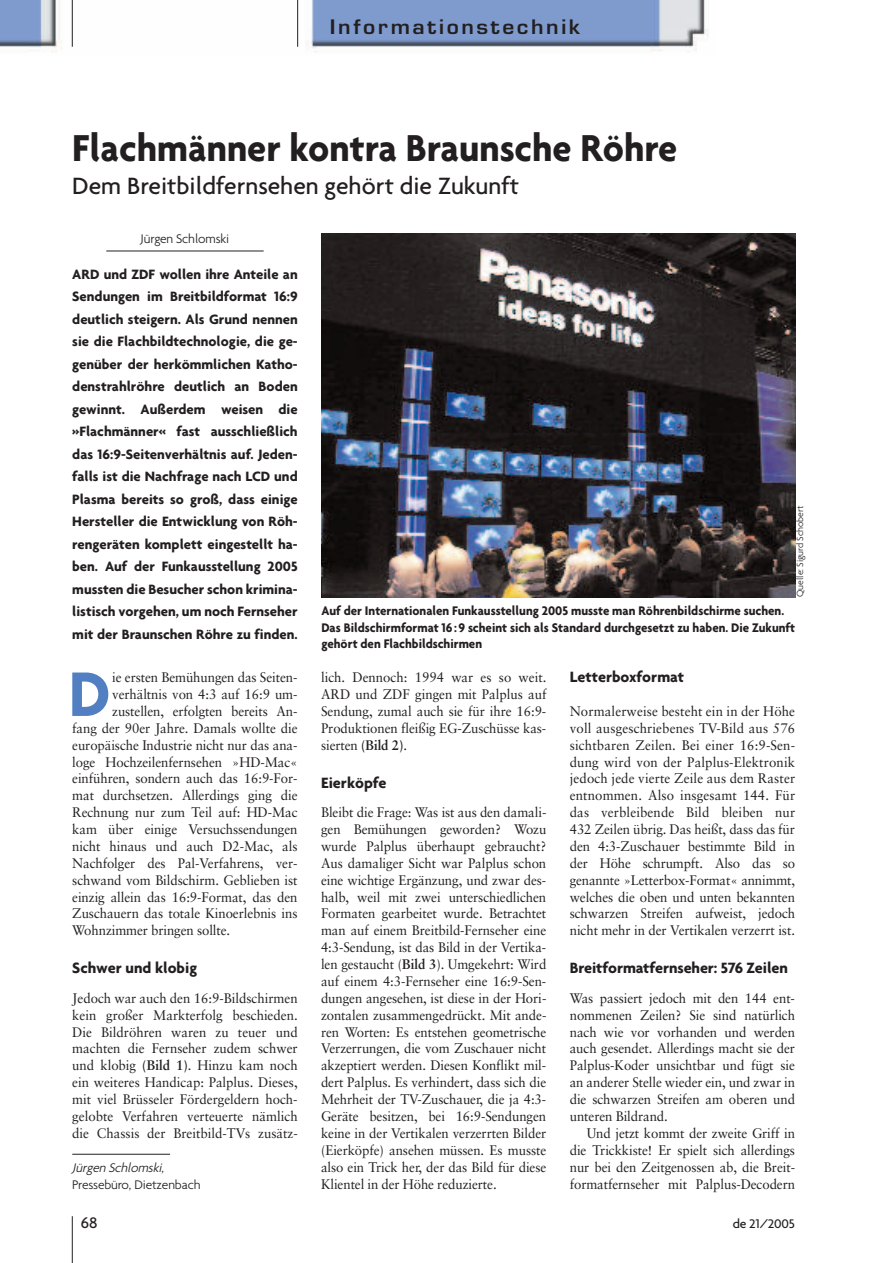
<style>
.page{position:relative;width:893px;height:1263px;background:#fff}
.page>*{position:absolute;margin:0;border:0;box-sizing:border-box;transform-origin:0 0}
.t1{font:700 68.1px "Agenda";color:#517fc1;scale:.95 1}
.t2{font:700 40.5px "Agenda";color:#231f20;scale:.95 1}
.t3{font:500 25.5px "Agenda";color:#231f20}
.t4{font:600 19.5px "Eurostile";letter-spacing:.125em;color:#231f20;scale:1.07 1}
.t5{font:500 16.5px "Agenda";color:#231f20}
.t6{font:700 16.2px "Agenda";letter-spacing:-.005em;color:#231f20}
.t7{font:700 14.7px/22.5px "Agenda";color:#231f20;text-align:justify}
.t8{font:13.8px/17px "Sabon";letter-spacing:-.005em;color:#231f20;text-align:justify;scale:.95 1}
.t9{font:700 13.5px/16.8px "Agenda";color:#231f20;scale:.95 1}
.t10{font:300 13.5px/16.8px "Agenda";letter-spacing:-.01em;color:#231f20}
.t11{font:500 13.5px "Agenda";letter-spacing:-.01em;color:#231f20}
.t12{font:300 9.75px "Agenda";letter-spacing:-.005em;color:#231f20}
.s1{font-weight:700}
.s2{font-style:italic}
</style>
<div class="page">
<img style="left:0;top:0;width:709px;height:52px">
<hr style="left:72px;top:0;width:1px;height:47px;background:#231f20">
<hr style="left:297px;top:0;width:1px;height:47px;background:#231f20">
<hr style="left:72px;top:1216px;width:1px;height:47px;background:#231f20">
<hr style="left:106px;top:251px;width:158px;height:1px;background:#231f20">
<img style="left:321px;top:234px;width:474px;height:364px">
<hr style="left:72px;top:1154px;width:98px;height:1px;background:#231f20">
<h3 class="t4" style="left:330px;top:19px;width:235px">Informationstechnik</h3>
<h2 class="t2" style="left:72px;top:123px;width:638px">Flachmänner kontra Braunsche Röhre</h2>
<h3 class="t3" style="left:72px;top:170px;width:448px">Dem Breitbildfernsehen gehört die Zukunft</h3>
<p class="t10" style="left:141px;top:230px;width:90px">Jürgen Schlomski</p>
<p class="t7" style="left:72px;top:262px;width:227px">ARD und ZDF wollen ihre Anteile an Sendungen im Breitbildformat 16:9 deutlich steigern. Als Grund nennen sie die Flachbildtechnologie, die ge&shy;genüber der herkömmlichen Katho&shy;denstrahlröhre deutlich an Boden gewinnt. Außerdem weisen die »Flachmänner« fast ausschließlich das 16:9-Seitenverhältnis auf. Jeden&shy;falls ist die Nachfrage nach LCD und Plasma bereits so groß, dass einige Hersteller die Entwicklung von Röh&shy;rengeräten komplett eingestellt ha&shy;ben. Auf der Funkausstellung 2005 mussten die Besucher schon krimina&shy;listisch vorgehen, um noch Fernseher mit der Braunschen Röhre zu finden.</p>
<h1 class="t1" style="left:69px;top:653px;width:46px">D</h1>
<p class="t8" style="left:112px;top:670px;width:197px">ie ersten Bemühungen das Seiten-</p>
<p class="t8" style="left:112px;top:687px;width:197px">verhältnis von 4:3 auf 16:9 um-</p>
<p class="t8" style="left:112px;top:704px;width:197px">zustellen, erfolgten bereits An-</p>
<p class="t8" style="left:72px;top:721px;width:239px">fang der 90er Jahre. Damals wollte die</p>
<p class="t8" style="left:72px;top:737px;width:239px">europäische Industrie nicht nur das ana-</p>
<p class="t8" style="left:72px;top:754px;width:239px">loge Hochzeilenfernsehen »HD-Mac«</p>
<p class="t8" style="left:72px;top:771px;width:239px">einführen, sondern auch das 16:9-For-</p>
<p class="t8" style="left:72px;top:788px;width:239px">mat durchsetzen. Allerdings ging die</p>
<p class="t8" style="left:72px;top:805px;width:239px">Rechnung nur zum Teil auf: HD-Mac</p>
<p class="t8" style="left:72px;top:822px;width:239px">kam über einige Versuchssendungen</p>
<p class="t8" style="left:72px;top:839px;width:239px">nicht hinaus und auch D2-Mac, als</p>
<p class="t8" style="left:72px;top:856px;width:239px">Nachfolger des Pal-Verfahrens, ver-</p>
<p class="t8" style="left:72px;top:872px;width:239px">schwand vom Bildschirm. Geblieben ist</p>
<p class="t8" style="left:72px;top:889px;width:239px">einzig allein das 16:9-Format, das den</p>
<p class="t8" style="left:72px;top:906px;width:239px">Zuschauern das totale Kinoerlebnis ins</p>
<p class="t8" style="left:72px;top:923px;width:168px">Wohnzimmer bringen sollte.</p>
<p class="t6" style="left:72px;top:958px;width:126px">Schwer und klobig</p>
<p class="t8" style="left:72px;top:991px;width:239px">Jedoch war auch den 16:9-Bildschirmen kein großer Markterfolg beschieden.<br>Die Bildröhren waren zu teuer und machten die Fernseher zudem schwer und klobig <span class="s1">(Bild 1)</span>. Hinzu kam noch ein weiteres Handicap: Palplus. Dieses, mit viel Brüsseler Fördergeldern hoch&shy;gelobte Verfahren verteuerte nämlich die Chassis der Breitbild-TVs zusätz-</p>
<p class="t10" style="left:72px;top:1158px;width:130px"><span class="s2">Jürgen Schlomski</span>,<br>Pressebüro, Dietzenbach</p>
<p class="t12" style="left:794px;top:597px;width:93px;rotate:-90deg">Quelle: Sigurd Schobert</p>
<p class="t9" style="left:321px;top:602px;width:500px">Auf der Internationalen Funkausstellung 2005 musste man Röhrenbildschirme suchen.<br>Das Bildschirmformat 16:9 scheint sich als Standard durchgesetzt zu haben. Die Zukunft gehört den Flachbildschirmen</p>
<p class="t8" style="left:321px;top:670px;width:239px">lich. Dennoch: 1994 war es so weit.<br>ARD und ZDF gingen mit Palplus auf Sendung, zumal auch sie für ihre 16:9- Produktionen fleißig EG-Zuschüsse kas&shy;sierten <span class="s1">(Bild 2)</span>.</p>
<p class="t6" style="left:321px;top:772px;width:67px">Eierköpfe</p>
<p class="t8" style="left:321px;top:805px;width:239px">Bleibt die Frage: Was ist aus den damali&shy;gen Bemühungen geworden? Wozu wurde Palplus überhaupt gebraucht?<br>Aus damaliger Sicht war Palplus schon eine wichtige Ergänzung, und zwar des&shy;halb, weil mit zwei unterschiedlichen Formaten gearbeitet wurde. Betrachtet man auf einem Breitbild-Fernseher eine 4:3-Sendung, ist das Bild in der Vertika&shy;len gestaucht (<span class="s1">Bild 3</span>). Umgekehrt: Wird auf einem 4:3-Fernseher eine 16:9-Sen&shy;dungen angesehen, ist diese in der Hori&shy;zontalen zusammengedrückt. Mit ande&shy;ren Worten: Es entstehen geometrische Verzerrungen, die vom Zuschauer nicht akzeptiert werden. Diesen Konflikt mil&shy;dert Palplus. Es verhindert, dass sich die Mehrheit der TV-Zuschauer, die ja 4:3- Geräte besitzen, bei 16:9-Sendungen keine in der Vertikalen verzerrten Bilder (Eierköpfe) ansehen müssen. Es musste also ein Trick her, der das Bild für diese Klientel in der Höhe reduzierte.</p>
<p class="t6" style="left:570px;top:667px;width:116px">Letterboxformat</p>
<p class="t8" style="left:570px;top:704px;width:239px">Normalerweise besteht ein in der Höhe voll ausgeschriebenes TV-Bild aus 576 sichtbaren Zeilen. Bei einer 16:9-Sen&shy;dung wird von der Palplus-Elektronik jedoch jede vierte Zeile aus dem Raster entnommen. Also insgesamt 144. Für das verbleibende Bild bleiben nur 432 Zeilen übrig. Das heißt, dass das für den 4:3-Zuschauer bestimmte Bild in der Höhe schrumpft. Also das so genannte »Letterbox-Format« annimmt, welches die oben und unten bekannten schwarzen Streifen aufweist, jedoch nicht mehr in der Vertikalen verzerrt ist.</p>
<p class="t6" style="left:570px;top:958px;width:220px">Breitformatfernseher: 576 Zeilen</p>
<p class="t8" style="left:570px;top:991px;width:239px">Was passiert jedoch mit den 144 ent&shy;nommenen Zeilen? Sie sind natürlich nach wie vor vorhanden und werden auch gesendet. Allerdings macht sie der Palplus-Koder unsichtbar und fügt sie an anderer Stelle wieder ein, und zwar in die schwarzen Streifen am oberen und unteren Bildrand.</p>
<p class="t8" style="left:570px;top:1126px;width:239px;text-indent:17px">Und jetzt kommt der zweite Griff in die Trickkiste! Er spielt sich allerdings nur bei den Zeitgenossen ab, die Breit&shy;formatfernseher mit Palplus-Decodern</p>
<p class="t5" style="left:81px;top:1213px;width:18px">68</p>
<p class="t11" style="left:733px;top:1215px;width:64px">de 21/2005</p>
</div>
